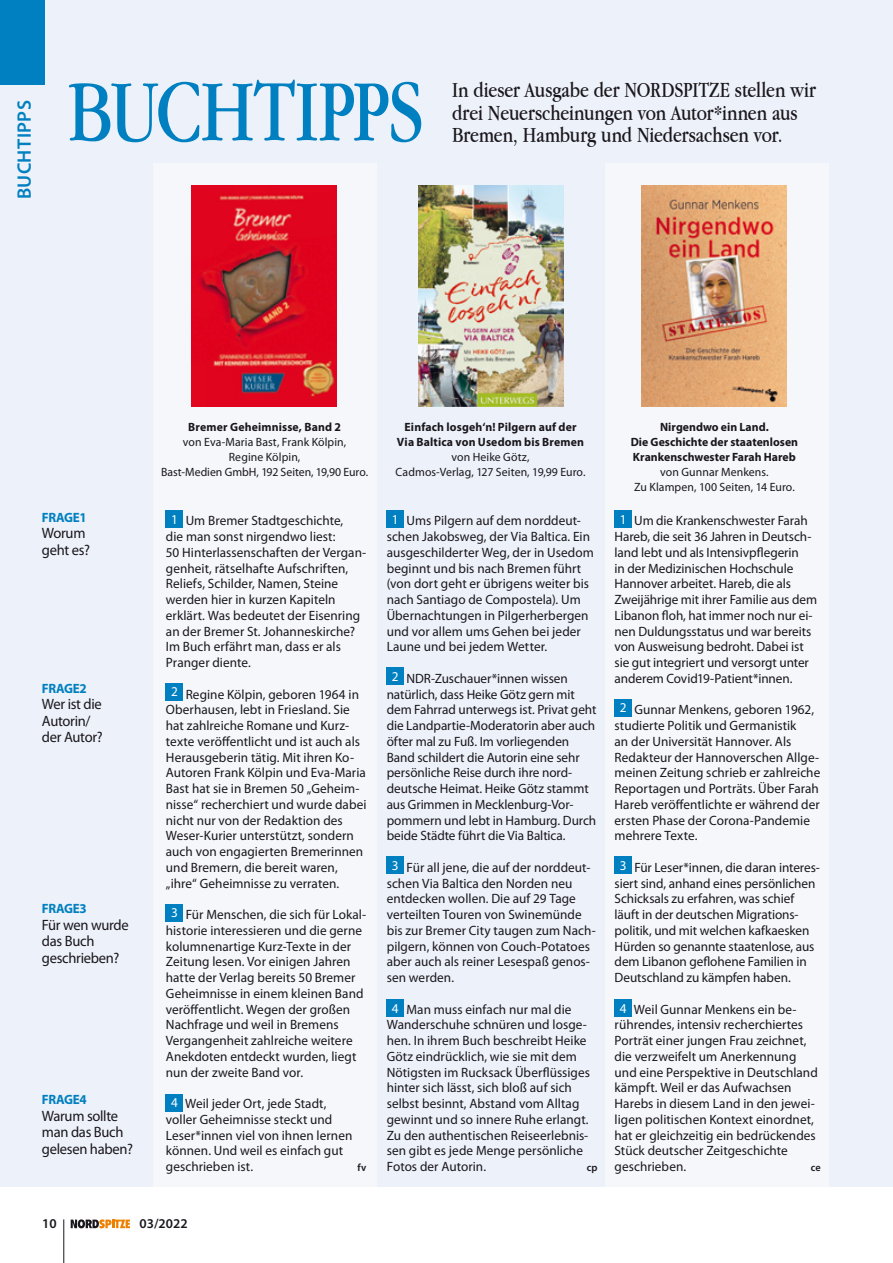
<style>
.page{position:relative;width:893px;height:1263px;background:#fff}
.page>*{position:absolute;margin:0;border:0;box-sizing:border-box;transform-origin:0 0}
.t1{font:90.75px "Apple Garamond";letter-spacing:-.025em;color:#0080c0}
.t2{font:22.5px/22.5px "Apple Garamond";letter-spacing:-.005em;color:#1a171c}
.t3{font:600 19.5px "Myriad Pro";letter-spacing:.02em;color:#0080c0}
.t4{font:15px/16.5px "Myriad Pro";letter-spacing:-.02em;color:#1a171c}
.t5{font:13.5px/15.8px "Myriad Pro";color:#1a171c}
.t6{font:700 13.5px "Myriad Pro";letter-spacing:-.02em;color:#0080c0}
.t7{font:600 13.5px "Myriad Pro";color:#1a171c}
.t8{font:12px/15px "Myriad Pro";letter-spacing:.005em;color:#1a171c;text-align:center}
.t9{font:700 12px/15px "Myriad Pro";letter-spacing:.01em;color:#1a171c;text-align:center}
.t10{font:600 10.5px "Myriad Pro";color:#1a171c}
.s1{color:#fff}
</style>
<div class="page">
<hr style="left:892px;top:0;width:1px;height:1263px;background:#e9e3da">
<div style="left:0;top:0;width:893px;height:1186px;background:#edf1f9"></div>
<div style="left:153px;top:163px;width:223px;height:1023px;background:#f5f7fb"></div>
<div style="left:605px;top:163px;width:223px;height:1023px;background:#f5f7fb"></div>
<div style="left:166px;top:510px;width:17px;height:17px;background:#0080c0"></div>
<div style="left:166px;top:684px;width:17px;height:17px;background:#0080c0"></div>
<div style="left:166px;top:904px;width:17px;height:17px;background:#0080c0"></div>
<div style="left:166px;top:1094px;width:17px;height:17px;background:#0080c0"></div>
<img style="left:192px;top:185px;width:145px;height:221px">
<img style="left:418px;top:185px;width:145px;height:221px">
<div style="left:387px;top:510px;width:17px;height:17px;background:#0080c0"></div>
<div style="left:387px;top:668px;width:17px;height:17px;background:#0080c0"></div>
<div style="left:387px;top:857px;width:17px;height:17px;background:#0080c0"></div>
<div style="left:387px;top:1000px;width:17px;height:17px;background:#0080c0"></div>
<img style="left:642px;top:185px;width:145px;height:221px">
<div style="left:615px;top:510px;width:17px;height:17px;background:#0080c0"></div>
<div style="left:615px;top:699px;width:17px;height:17px;background:#0080c0"></div>
<div style="left:615px;top:857px;width:17px;height:17px;background:#0080c0"></div>
<div style="left:615px;top:1000px;width:17px;height:17px;background:#0080c0"></div>
<svg style="left:71px;top:1219px;width:59px;height:9px"></svg>
<hr style="left:64px;top:1219px;width:1px;height:44px;background:#1a171c">
<div style="left:0;top:0;width:45px;height:84px;background:#0080c0"></div>
<h3 class="t3" style="left:12px;top:199px;width:101px;rotate:-90deg">BUCHTIPPS</h3>
<h1 class="t1" style="left:67px;top:57px;width:359px">BUCHTIPPS</h1>
<h2 class="t2" style="left:452px;top:79px;width:365px">In dieser Ausgabe der NORDSPITZE stellen wir drei Neuerscheinungen von Autor*innen aus<br>Bremen, Hamburg und Niedersachsen vor.</h2>
<p class="t6" style="left:42px;top:508px;width:46px">FRAGE1</p>
<p class="t4" style="left:42px;top:525px;width:50px">Worum geht es?</p>
<p class="t6" style="left:42px;top:679px;width:46px">FRAGE2</p>
<p class="t4" style="left:42px;top:696px;width:62px">Wer ist die<br>Autorin/ der Autor?</p>
<p class="t6" style="left:42px;top:900px;width:46px">FRAGE3</p>
<p class="t4" style="left:42px;top:916px;width:88px">Für wen wurde das Buch geschrieben?</p>
<p class="t6" style="left:42px;top:1091px;width:46px">FRAGE4</p>
<p class="t4" style="left:42px;top:1107px;width:93px">Warum sollte man das Buch gelesen haben?</p>
<p class="t9" style="left:188px;top:419px;width:154px">Bremer Geheimnisse, Band 2</p>
<p class="t8" style="left:161px;top:434px;width:208px">von Eva-Maria Bast, Frank Kölpin,<br>Regine Kölpin,<br>Bast-Medien GmbH, 192 Seiten, 19,90 Euro.</p>
<p class="t5" style="left:166px;top:513px;width:202px;text-indent:5px"><span class="s1">1</span> Um Bremer Stadtgeschichte,<br>die man sonst nirgendwo liest:<br>50 Hinterlassenschaften der Vergan&shy;genheit, rätselhafte Aufschriften,<br>Reliefs, Schilder, Namen, Steine werden hier in kurzen Kapiteln erklärt. Was bedeutet der Eisenring an der Bremer St. Johanneskirche?<br>Im Buch erfährt man, dass er als<br>Pranger diente.</p>
<p class="t5" style="left:166px;top:686px;width:202px;text-indent:5px"><sup>2</sup> Regine Kölpin, geboren 1964 in Oberhausen, lebt in Friesland. Sie hat zahlreiche Romane und Kurz&shy;texte veröffentlicht und ist auch als Herausgeberin tätig. Mit ihren Ko-Autoren Frank Kölpin und Eva-Maria Bast hat sie in Bremen 50 „Geheim&shy;nisse“ recherchiert und wurde dabei nicht nur von der Redaktion des Weser-Kurier unterstützt, sondern auch von engagierten Bremerinnen und Bremern, die bereit waren, „ihre“ Geheimnisse zu verraten.</p>
<p class="t5" style="left:166px;top:906px;width:202px;text-indent:5px"><sup>3</sup> Für Menschen, die sich für Lokal&shy;historie interessieren und die gerne kolumnenartige Kurz-Texte in der Zeitung lesen. Vor einigen Jahren hatte der Verlag bereits 50 Bremer Geheimnisse in einem kleinen Band veröffentlicht. Wegen der großen Nachfrage und weil in Bremens Vergangenheit zahlreiche weitere Anekdoten entdeckt wurden, liegt nun der zweite Band vor.</p>
<p class="t5" style="left:166px;top:1095px;width:188px;text-indent:5px"><span class="s1">4</span> Weil jeder Ort, jede Stadt, voller Geheimnisse steckt und<br>Leser*innen viel von ihnen lernen können. Und weil es einfach gut geschrieben ist.</p>
<p class="t10" style="left:358px;top:1161px;width:10px">fv</p>
<p class="t7" style="left:42px;top:1215px;width:16px">10</p>
<p class="t7" style="left:140px;top:1215px;width:49px">03/2022</p>
<p class="t9" style="left:397px;top:419px;width:189px">Einfach losgeh‘n! Pilgern auf der<br>Via Baltica von Usedom bis Bremen</p>
<p class="t8" style="left:396px;top:449px;width:191px">von Heike Götz,<br>Cadmos-Verlag, 127 Seiten, 19,99 Euro.</p>
<p class="t5" style="left:387px;top:513px;width:209px;text-indent:5px"><span class="s1">1</span> Ums Pilgern auf dem norddeut&shy;schen Jakobsweg, der Via Baltica. Ein ausgeschilderter Weg, der in Usedom beginnt und bis nach Bremen führt (von dort geht er übrigens weiter bis nach Santiago de Compostela). Um Übernachtungen in Pilgerherbergen und vor allem ums Gehen bei jeder Laune und bei jedem Wetter.</p>
<p class="t5" style="left:387px;top:670px;width:211px;text-indent:5px"><sup>2</sup> NDR-Zuschauer*innen wissen natürlich, dass Heike Götz gern mit dem Fahrrad unterwegs ist. Privat geht die Landpartie-Moderatorin aber auch öfter mal zu Fuß. Im vorliegenden Band schildert die Autorin eine sehr persönliche Reise durch ihre nord&shy;deutsche Heimat. Heike Götz stammt aus Grimmen in Mecklenburg-Vor&shy;pommern und lebt in Hamburg. Durch beide Städte führt die Via Baltica.</p>
<p class="t5" style="left:387px;top:859px;width:211px;text-indent:5px"><sup>3</sup> Für all jene, die auf der norddeut&shy;schen Via Baltica den Norden neu entdecken wollen. Die auf 29 Tage verteilten Touren von Swinemünde bis zur Bremer City taugen zum Nach&shy;pilgern, können von Couch-Potatoes aber auch als reiner Lesespaß genos&shy;sen werden.</p>
<p class="t5" style="left:387px;top:1001px;width:205px;text-indent:5px"><span class="s1">4</span> Man muss einfach nur mal die Wanderschuhe schnüren und losge&shy;hen. In ihrem Buch beschreibt Heike Götz eindrücklich, wie sie mit dem Nötigsten im Rucksack Überflüssiges hinter sich lässt, sich bloß auf sich selbst besinnt, Abstand vom Alltag gewinnt und so innere Ruhe erlangt.<br>Zu den authentischen Reiseerlebnis&shy;sen gibt es jede Menge persönliche Fotos der Autorin.</p>
<p class="t10" style="left:587px;top:1161px;width:12px">cp</p>
<p class="t9" style="left:631px;top:419px;width:169px">Nirgendwo ein Land.<br>Die Geschichte der staatenlosen<br>Krankenschwester Farah Hareb</p>
<p class="t8" style="left:634px;top:464px;width:162px">von Gunnar Menkens.<br>Zu Klampen, 100 Seiten, 14 Euro.</p>
<p class="t5" style="left:615px;top:513px;width:204px;text-indent:5px"><span class="s1">1</span> Um die Krankenschwester Farah Hareb, die seit 36 Jahren in Deutsch&shy;land lebt und als Intensivpflegerin<br>in der Medizinischen Hochschule Hannover arbeitet. Hareb, die als Zweijährige mit ihrer Familie aus dem Libanon floh, hat immer noch nur ei&shy;nen Duldungsstatus und war bereits von Ausweisung bedroht. Dabei ist sie gut integriert und versorgt unter anderem Covid19-Patient*innen.</p>
<p class="t5" style="left:615px;top:702px;width:207px;text-indent:5px"><sup>2</sup> Gunnar Menkens, geboren 1962, studierte Politik und Germanistik<br>an der Universität Hannover. Als Redakteur der Hannoverschen Allge&shy;meinen Zeitung schrieb er zahlreiche Reportagen und Porträts. Über Farah Hareb veröffentlichte er während der ersten Phase der Corona-Pandemie mehrere Texte.</p>
<p class="t5" style="left:615px;top:859px;width:207px;text-indent:5px"><sup>3</sup> Für Leser*innen, die daran interes&shy;siert sind, anhand eines persönlichen Schicksals zu erfahren, was schief läuft in der deutschen Migrations&shy;politik, und mit welchen kafkaesken Hürden so genannte staatenlose, aus dem Libanon geflohene Familien in Deutschland zu kämpfen haben.</p>
<p class="t5" style="left:615px;top:1001px;width:205px;text-indent:5px"><span class="s1">4</span> Weil Gunnar Menkens ein be&shy;rührendes, intensiv recherchiertes<br>Porträt einer jungen Frau zeichnet, die verzweifelt um Anerkennung und eine Perspektive in Deutschland kämpft. Weil er das Aufwachsen<br>Harebs in diesem Land in den jewei&shy;ligen politischen Kontext einordnet, hat er gleichzeitig ein bedrückendes<br>Stück deutscher Zeitgeschichte geschrieben.</p>
<p class="t10" style="left:811px;top:1161px;width:12px">ce</p>
</div>
